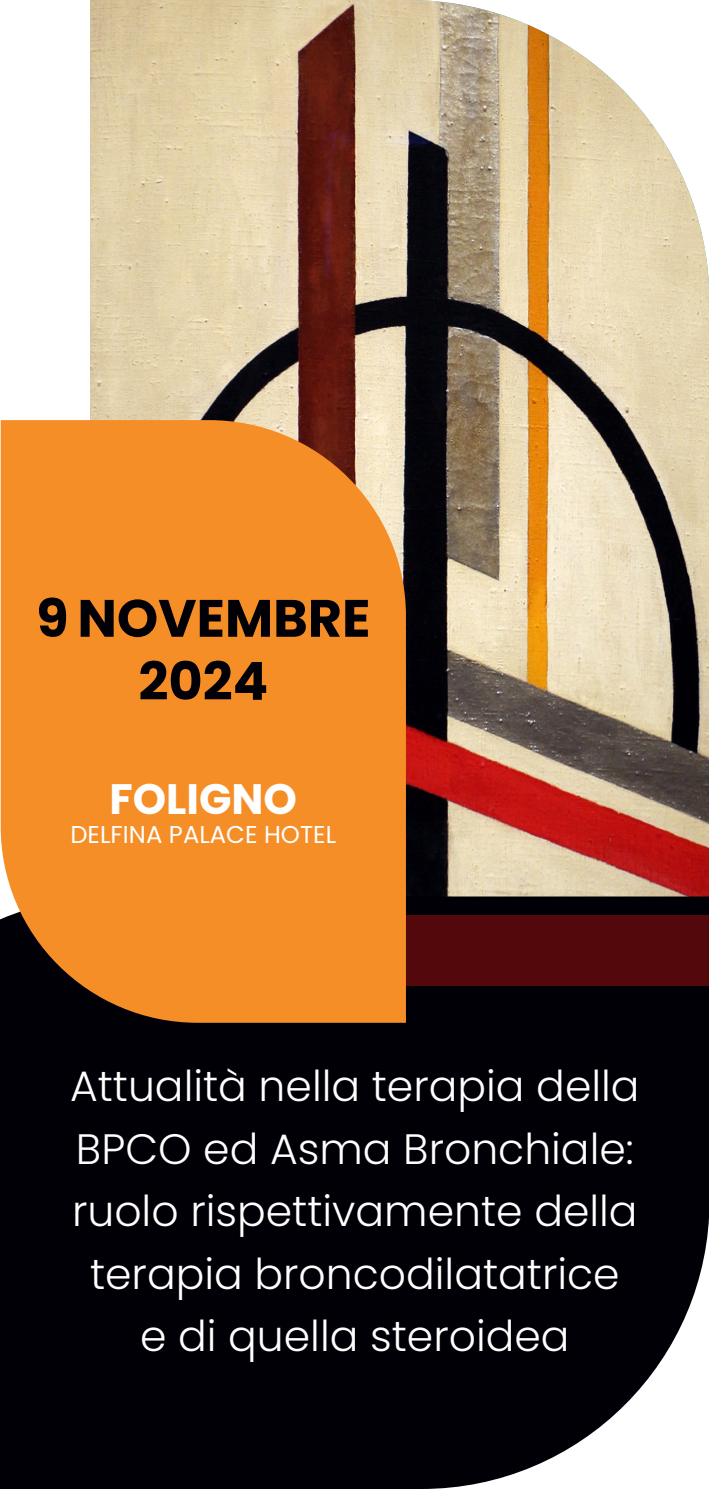
<style>
.page{position:relative;width:709px;height:1489px;background:#fff}
.page>*{position:absolute;margin:0;border:0;box-sizing:border-box;transform-origin:0 0}
.t1{font:700 52.5px/63px "Poppins";color:#000006;text-align:center}
.t2{font:300 42.5px/62.5px "Poppins";color:#fff;text-align:center}
.t3{font:700 42.5px "Poppins";color:#fff}
.t4{font:24.25px "Poppins";color:#fff}
</style>
<div class="page">
<img style="left:90px;top:0;width:619px;height:896px">
<div style="left:0;top:896px;width:709px;height:592px;background:#000006"></div>
<div style="left:215px;top:915px;width:494px;height:71px;background:#53080c"></div>
<svg style="left:1px;top:420px;width:405px;height:602px;background:#eb8a29"></svg>
<p class="t1" style="left:36px;top:587px;width:336px">9 NOVEMBRE<br>2024</p>
<p class="t3" style="left:109px;top:774px;width:189px">FOLIGNO</p>
<p class="t4" style="left:70px;top:820px;width:267px">DELFINA PALACE HOTEL</p>
<p class="t2" style="left:70px;top:1055px;width:571px">Attualità nella terapia della</p>
<p class="t2" style="left:76px;top:1117px;width:559px">BPCO ed Asma Bronchiale:</p>
<p class="t2" style="left:72px;top:1180px;width:567px">ruolo rispettivamente della terapia broncodilatatrice</p>
<p class="t2" style="left:140px;top:1305px;width:431px">e di quella steroidea</p>
</div>
